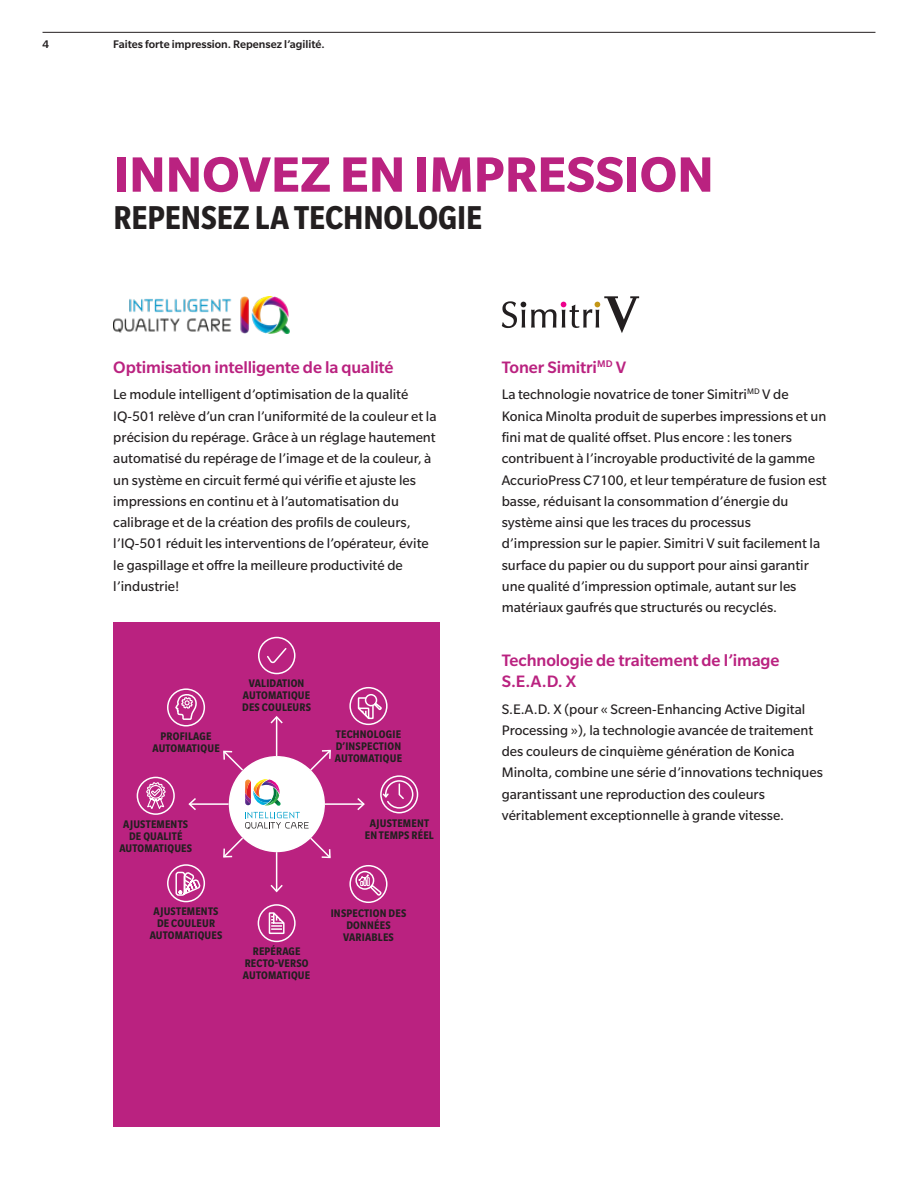
<style>
.page{position:relative;width:918px;height:1188px;background:#fff}
.page>*{position:absolute;margin:0;border:0;box-sizing:border-box;transform-origin:0 0}
.Brochure_Head_Bold_3{font:700 54px "Slate Pro";color:#ba2280}
.Brochure_RETHINK_IT{font:700 condensed 36px "Slate Pro";letter-spacing:-.005em;color:#231f20}
.Brochure_Copyhead_Me{font:500 18px/21.3px "Slate Pro";letter-spacing:-.005em;color:#ba2280}
.Brochure_Copy_Reg_10{font:15px/21.3px "Slate Pro";color:#231f20}
.Brochure_Graphic_Bol{font:700 condensed 12px/12px "Slate Pro";letter-spacing:.02em;color:#231f20;text-align:center}
.t1{font:500 12px "Slate Pro";color:#231f20}
</style>
<div class="page">
<img style="left:113px;top:296px;width:177px;height:37px">
<div style="left:113px;top:622px;width:327px;height:505px;background:#ba2280"></div>
<svg style="left:175px;top:871px;width:26px;height:28px"></svg>
<div style="left:167px;top:864px;width:38px;height:38px;border:2px solid #fff;border-radius:50%"></div>
<div style="left:258px;top:637px;width:37px;height:37px;border:2px solid #fff;border-radius:50%"></div>
<svg style="left:267px;top:648px;width:20px;height:16px"></svg>
<div style="left:349px;top:687px;width:39px;height:38px;border:2px solid #fff;border-radius:50%"></div>
<svg style="left:357px;top:693px;width:26px;height:27px"></svg>
<div style="left:380px;top:775px;width:38px;height:38px;border:2px solid #fff;border-radius:50%"></div>
<svg style="left:381px;top:779px;width:33px;height:30px"></svg>
<svg style="left:355px;top:870px;width:28px;height:27px"></svg>
<div style="left:349px;top:865px;width:39px;height:38px;border:2px solid #fff;border-radius:50%"></div>
<div style="left:258px;top:904px;width:38px;height:38px;border:2px solid #fff;border-radius:50%"></div>
<svg style="left:268px;top:912px;width:17px;height:23px"></svg>
<div style="left:137px;top:777px;width:38px;height:38px;border:2px solid #fff;border-radius:50%"></div>
<svg style="left:145px;top:782px;width:22px;height:29px"></svg>
<div style="left:149px;top:785px;width:14px;height:14px;border:1px solid #fff;border-radius:50%"></div>
<svg style="left:175px;top:693px;width:23px;height:32px"></svg>
<div style="left:167px;top:688px;width:38px;height:39px;border:2px solid #fff;border-radius:50%"></div>
<div style="left:230px;top:757px;width:94px;height:94px;background:#fff;border-radius:50%"></div>
<svg style="left:245px;top:812px;width:64px;height:17px"></svg>
<svg style="left:245px;top:779px;width:36px;height:27px"></svg>
<div style="left:229px;top:756px;width:96px;height:96px;border:2px solid #fff;border-radius:50%"></div>
<hr style="left:276px;top:717px;width:1px;height:39px;background:#fff">
<svg style="left:270px;top:716px;width:13px;height:9px"></svg>
<hr style="left:325px;top:803px;width:39px;height:2px;background:#fff">
<svg style="left:356px;top:798px;width:9px;height:13px"></svg>
<svg style="left:309px;top:836px;width:22px;height:23px"></svg>
<svg style="left:309px;top:749px;width:22px;height:23px"></svg>
<hr style="left:276px;top:852px;width:1px;height:39px;background:#fff">
<svg style="left:270px;top:883px;width:13px;height:10px"></svg>
<hr style="left:189px;top:803px;width:40px;height:2px;background:#fff">
<svg style="left:188px;top:798px;width:10px;height:12px"></svg>
<svg style="left:223px;top:750px;width:22px;height:22px"></svg>
<svg style="left:223px;top:836px;width:22px;height:22px"></svg>
<svg style="left:502px;top:296px;width:137px;height:37px"></svg>
<hr style="left:43px;top:32px;width:832px;height:1px;background:#231f20">
<p class="t1" style="left:43px;top:38px;width:8px">4</p>
<p class="t1" style="left:113px;top:38px;width:213px">Faites forte impression. Repensez l’agilité.</p>
<p class="Brochure_Head_Bold_3" style="left:114px;top:145px;width:602px">INNOVEZ EN IMPRESSION</p>
<p class="Brochure_RETHINK_IT" style="left:114px;top:198px;width:370px">REPENSEZ LA TECHNOLOGIE</p>
<p class="Brochure_Copyhead_Me" style="left:113px;top:356px;width:282px">Optimisation intelligente de la qualité</p>
<p class="Brochure_Copy_Reg_10" style="left:113px;top:384px;width:325px">Le module intelligent d’optimisation de la qualité IQ-501 relève d’un cran l’uniformité de la couleur et la précision du repérage. Grâce à un réglage hautement automatisé du repérage de l’image et de la couleur, à un système en circuit fermé qui vérifie et ajuste les impressions en continu et à l’automatisation du calibrage et de la création des profils de couleurs, l’IQ-501 réduit les interventions de l’opérateur, évite le gaspillage et offre la meilleure productivité de l’industrie!</p>
<p class="Brochure_Graphic_Bol" style="left:152px;top:730px;width:69px">PROFILAGE<br>AUTOMATIQUE</p>
<p class="Brochure_Graphic_Bol" style="left:242px;top:677px;width:70px">VALIDATION<br>AUTOMATIQUE<br>DES COULEURS</p>
<p class="Brochure_Graphic_Bol" style="left:335px;top:728px;width:69px;text-align:justify">TECHNOLOGIE D’INSPECTION AUTOMATIQUE</p>
<p class="Brochure_Graphic_Bol" style="left:119px;top:818px;width:74px">AJUSTEMENTS<br>DE QUALITÉ<br>AUTOMATIQUES</p>
<p class="Brochure_Graphic_Bol" style="left:365px;top:817px;width:70px">AJUSTEMENT<br>EN TEMPS RÉEL</p>
<p class="Brochure_Graphic_Bol" style="left:150px;top:906px;width:74px">AJUSTEMENTS<br>DE COULEUR<br>AUTOMATIQUES</p>
<p class="Brochure_Graphic_Bol" style="left:243px;top:946px;width:69px">REPÉRAGE<br>RECTO-VERSO<br>AUTOMATIQUE</p>
<p class="Brochure_Graphic_Bol" style="left:331px;top:907px;width:77px">INSPECTION DES<br>DONNÉES<br>VARIABLES</p>
<p class="Brochure_Copyhead_Me" style="left:502px;top:356px;width:126px">Toner Simitri<sup>MD</sup> V</p>
<p class="Brochure_Copy_Reg_10" style="left:502px;top:384px;width:327px">La technologie novatrice de toner Simitri<sup>MD</sup> V de Konica Minolta produit de superbes impressions et un fini mat de qualité offset. Plus encore : les toners contribuent à l’incroyable productivité de la gamme AccurioPress C7100, et leur température de fusion est basse, réduisant la consommation d’énergie du système ainsi que les traces du processus d’impression sur le papier. Simitri V suit facilement la surface du papier ou du support pour ainsi garantir une qualité d’impression optimale, autant sur les matériaux gaufrés que structurés ou recyclés.</p>
<p class="Brochure_Copyhead_Me" style="left:502px;top:649px;width:279px">Technologie de traitement de l’image<br>S.E.A.D. X</p>
<p class="Brochure_Copy_Reg_10" style="left:502px;top:698px;width:323px">S.E.A.D. X (pour « Screen-Enhancing Active Digital Processing »), la technologie avancée de traitement des couleurs de cinquième génération de Konica Minolta, combine une série d’innovations techniques garantissant une reproduction des couleurs véritablement exceptionnelle à grande vitesse.</p>
</div>
